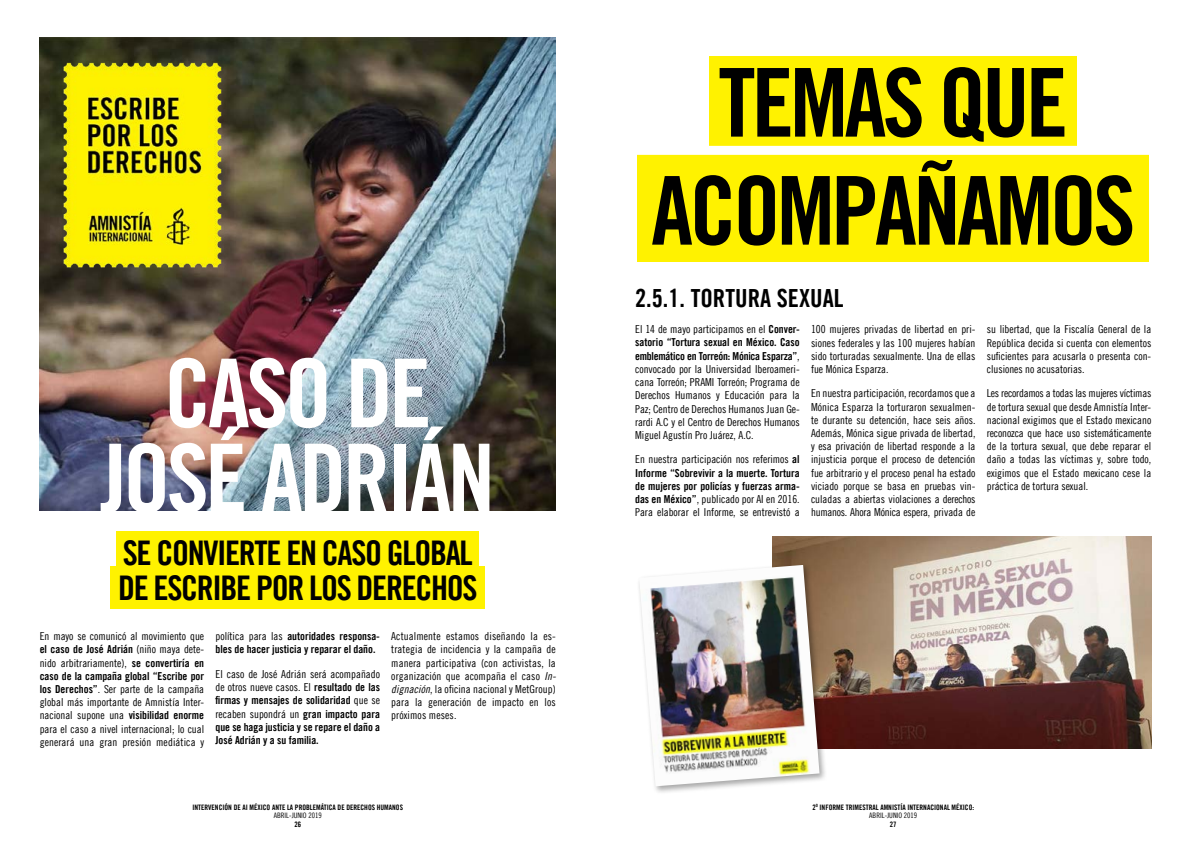
<style>
.page{position:relative;width:1191px;height:842px;background:#fff}
.page>*{position:absolute;margin:0;border:0;box-sizing:border-box;transform-origin:0 0}
.t1{font:95px/108px "Amnesty Trade Gothic Bd Cn 20";letter-spacing:-.04em;color:#000;text-align:center}
.t2{font:95px/85px "Amnesty Trade Gothic Bd Cn 20";letter-spacing:-.04em;color:#fff;text-align:center}
.t3{font:34px/35px "Amnesty Trade Gothic Bd Cn 20";letter-spacing:-.04em;color:#000}
.t4{font:25px "Amnesty Trade Gothic Bd Cn 20";color:#000}
.t5{font:11px/13.2px "Amnesty Trade Gothic Cn 18";color:#000;text-align:justify}
.t6{font:11px/13.2px "Amnesty Trade Gothic Bd Cn 20";color:#000}
.t7{font:11px/13.2px "Amnesty Trade Gothic Bd Cn 20";letter-spacing:-.02em;color:#000}
.t8{font:7.5px "Amnesty Trade Gothic Bd Cn 20";color:#000}
.t9{font:7.5px "Amnesty Trade Gothic Cn 18";color:#000}
.s1{font-family:"Amnesty Trade Gothic Cn 18"}
.s2{font-family:"Amnesty Trade Gothic Bd Cn 20"}
.s3{font-family:"Amnesty Trade Gothic Cn 18 Obl"}
</style>
<div class="page">
<div style="left:709px;top:56px;width:367px;height:99px;background:#fff200"></div>
<div style="left:637px;top:151px;width:512px;height:111px;background:#fff200"></div>
<div style="left:116px;top:531px;width:363px;height:43px;background:#fff200"></div>
<div style="left:111px;top:566px;width:374px;height:43px;background:#fff200"></div>
<img style="left:40px;top:37px;width:516px;height:473px">
<img style="left:53px;top:52px;width:181px;height:226px">
<img style="left:772px;top:537px;width:379px;height:211px">
<div style="left:636px;top:563px;width:192px;height:232px;background:#000;opacity:.35"></div>
<img style="left:639px;top:565px;width:180px;height:221px">
<div style="left:635px;top:146px;width:516px;height:9px;background:#fff"></div>
<h1 class="t2" style="left:100px;top:350px;width:396px">CASO DE<br>JOSÉ ADRIÁN</h1>
<h2 class="t3" style="left:118px;top:535px;width:361px">SE CONVIERTE EN CASO GLOBAL<br>DE ESCRIBE POR LOS DERECHOS</h2>
<p class="t5" style="left:40px;top:630px;width:166px">En mayo se comunicó al movimiento que</p>
<p class="t6" style="left:40px;top:643px;width:166px">el caso de José Adrián <span class="s1">(niño maya dete-</span></p>
<p class="t5" style="left:40px;top:656px;width:166px">nido arbitrariamente), <span class="s2">se convertiría en</span></p>
<p class="t6" style="left:40px;top:669px;width:166px">caso de la campaña global “Escribe por</p>
<p class="t5" style="left:40px;top:682px;width:166px"><span class="s2">los Derechos”</span>. Ser parte de la campaña global más importante de Amnistía Inter&shy;nacional supone una <span class="s2">visibilidad enorme </span>para el caso a nivel internacional; lo cual generará una gran presión mediática y</p>
<p class="t6" style="left:215px;top:630px;width:166px"><span class="s1">política para las</span> autoridades responsa&shy;bles de hacer justicia y reparar el daño.</p>
<p class="t5" style="left:215px;top:667px;width:166px">El caso de José Adrián será acompañado de otros nueve casos. El <span class="s2">resultado de las</span></p>
<p class="t6" style="left:215px;top:694px;width:166px">firmas y mensajes de solidaridad <span class="s1">que se</span></p>
<p class="t5" style="left:215px;top:707px;width:166px">recaben supondrá un <span class="s2">gran impacto para</span></p>
<p class="t6" style="left:215px;top:720px;width:166px">que se haga justicia y se repare el daño a<br>José Adrián y a su familia.</p>
<p class="t5" style="left:391px;top:630px;width:166px">Actualmente estamos diseñando la es&shy;trategia de incidencia y la campaña de manera participativa (con activistas, la organización que acompaña el caso <span class="s3">In&shy;dignación</span>, la oficina nacional y MetGroup) para la generación de impacto en los próximos meses.</p>
<p class="t8" style="left:192px;top:802px;width:212px">INTERVENCIÓN DE AI MÉXICO ANTE LA PROBLEMÁTICA DE DERECHOS HUMANOS</p>
<p class="t9" style="left:274px;top:811px;width:49px">ABRIL-JUNIO 2019</p>
<h1 class="t1" style="left:651px;top:48px;width:486px">TEMAS QUE<br>ACOMPAÑAMOS</h1>
<h3 class="t4" style="left:635px;top:282px;width:210px">2.5.1. TORTURA SEXUAL</h3>
<p class="t5" style="left:811px;top:323px;width:166px">100 mujeres privadas de libertad en pri&shy;siones federales y las 100 mujeres habían sido torturadas sexualmente. Una de ellas fue Mónica Esparza.</p>
<p class="t5" style="left:811px;top:387px;width:166px">En nuestra participación, recordamos que a Mónica Esparza la torturaron sexualmen&shy;te durante su detención, hace seis años.<br>Además, Mónica sigue privada de libertad, y esa privación de libertad responde a la injusticia porque el proceso de detención fue arbitrario y el proceso penal ha estado viciado porque se basa en pruebas vin&shy;culadas a abiertas violaciones a derechos humanos. Ahora Mónica espera, privada de</p>
<p class="t5" style="left:635px;top:323px;width:166px">El 14 de mayo participamos en el <span class="s2">Conver-</span></p>
<p class="t7" style="left:635px;top:336px;width:166px">satorio “Tortura sexual en México. Caso emblemático en Torreón: Mónica Esparza”<span class="s1">,</span></p>
<p class="t5" style="left:635px;top:362px;width:166px">convocado por la Universidad Iberoameri&shy;cana Torreón; PRAMI Torreón; Programa de Derechos Humanos y Educación para la Paz; Centro de Derechos Humanos Juan Ge&shy;rardi A.C y el Centro de Derechos Humanos Miguel Agustín Pro Juárez, A.C.</p>
<p class="t5" style="left:635px;top:453px;width:166px">En nuestra participación nos referimos <span class="s2">al</span></p>
<p class="t6" style="left:635px;top:466px;width:166px">Informe “Sobrevivir a la muerte. Tortura de mujeres por policías y fuerzas arma-</p>
<p class="t5" style="left:635px;top:492px;width:166px"><span class="s2">das en México”</span>, publicado por AI en 2016.<br>Para elaborar el Informe, se entrevistó a</p>
<p class="t5" style="left:986px;top:323px;width:166px">su libertad, que la Fiscalía General de la República decida si cuenta con elementos suficientes para acusarla o presenta con&shy;clusiones no acusatorias.</p>
<p class="t5" style="left:986px;top:387px;width:166px">Les recordamos a todas las mujeres víctimas de tortura sexual que desde Amnistía Inter&shy;nacional exigimos que el Estado mexicano reconozca que hace uso sistemáticamente de la tortura sexual, que debe reparar el daño a todas las víctimas y, sobre todo, exigimos que el Estado mexicano cese la práctica de tortura sexual.</p>
<p class="t8" style="left:812px;top:802px;width:163px">2<sup>O</sup> INFORME TRIMESTRAL AMNISTÍA INTERNACIONAL MÉXICO:</p>
<p class="t9" style="left:869px;top:811px;width:49px">ABRIL-JUNIO 2019</p>
<p class="t8" style="left:294px;top:820px;width:8px">26</p>
<p class="t8" style="left:890px;top:820px;width:8px">27</p>
</div>
